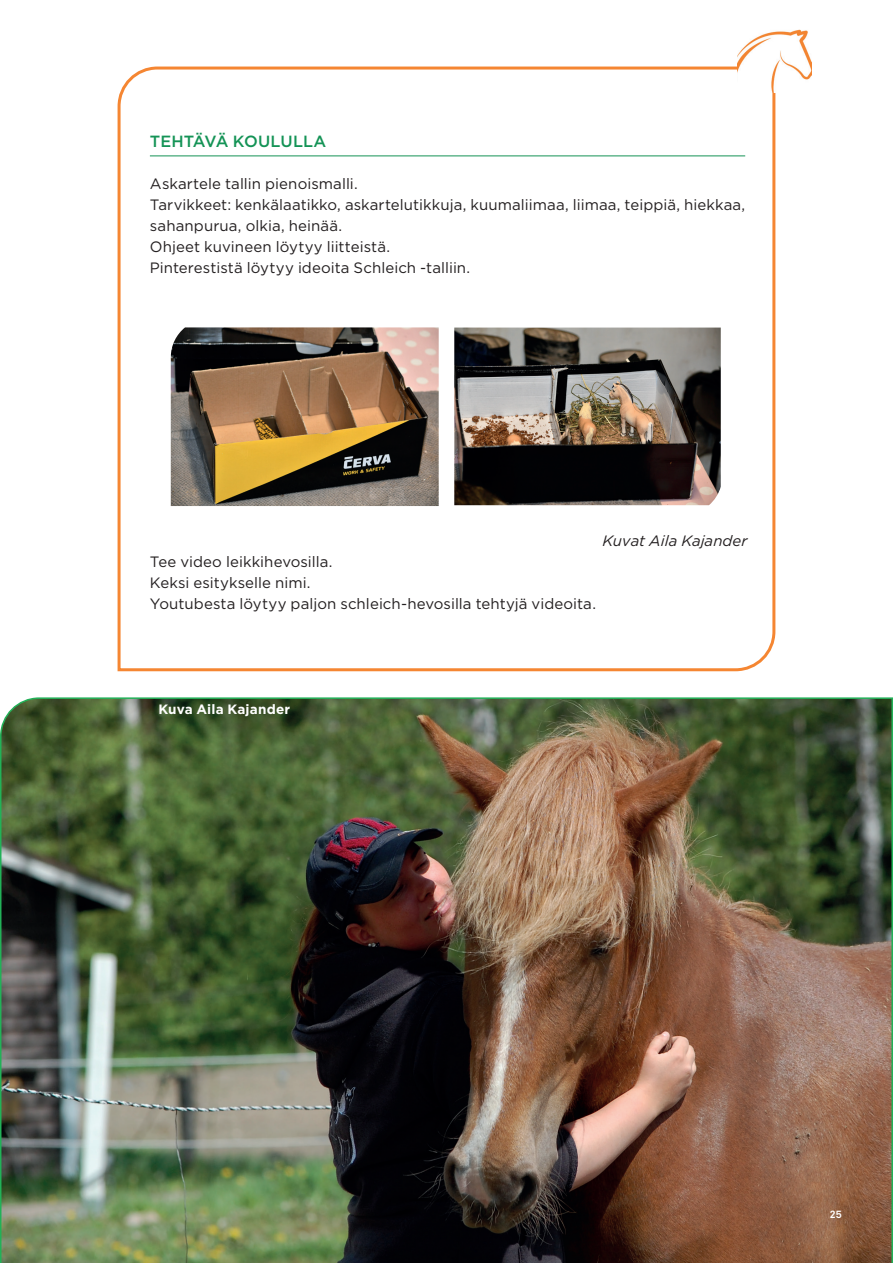
<style>
.page{position:relative;width:893px;height:1263px;background:#fff}
.page>*{position:absolute;margin:0;border:0;box-sizing:border-box;transform-origin:0 0}
.t1{font:500 16.2px "Gotham";color:#149356}
.t2{font:15px/21px "Gotham";letter-spacing:.005em;color:#231f20}
.t3{font:italic 15px "Gotham";color:#231f20}
.t4{font:700 13.5px "Gotham";letter-spacing:.015em;color:#fff}
.t5{font:700 10.5px "Akkurat Pro";color:#fff}
</style>
<div class="page">
<svg style="left:117px;top:66px;width:659px;height:606px"></svg>
<hr style="left:150px;top:156px;width:595px;height:1px;background:#149356">
<img style="left:454px;top:328px;width:267px;height:177px">
<img style="left:171px;top:327px;width:268px;height:179px">
<img style="left:0;top:697px;width:893px;height:566px">
<img style="left:737px;top:29px;width:74px;height:64px">
<p class="t1" style="left:150px;top:131px;width:178px">TEHTÄVÄ KOULULLA</p>
<p class="t2" style="left:150px;top:173px;width:597px">Askartele tallin pienoismalli.<br>Tarvikkeet: kenkälaatikko, askartelutikkuja, kuumaliimaa, liimaa, teippiä, hiekkaa, sahanpurua, olkia, heinää.<br>Ohjeet kuvineen löytyy liitteistä.<br>Pinterestistä löytyy ideoita Schleich -talliin.</p>
<p class="t2" style="left:150px;top:551px;width:445px">Tee video leikkihevosilla.<br>Keksi esitykselle nimi.<br>Youtubesta löytyy paljon schleich-hevosilla tehtyjä videoita.</p>
<p class="t3" style="left:602px;top:531px;width:147px">Kuvat Aila Kajander</p>
<p class="t4" style="left:158px;top:700px;width:133px">Kuva Aila Kajander</p>
<p class="t5" style="left:830px;top:1208px;width:13px">25</p>
</div>
